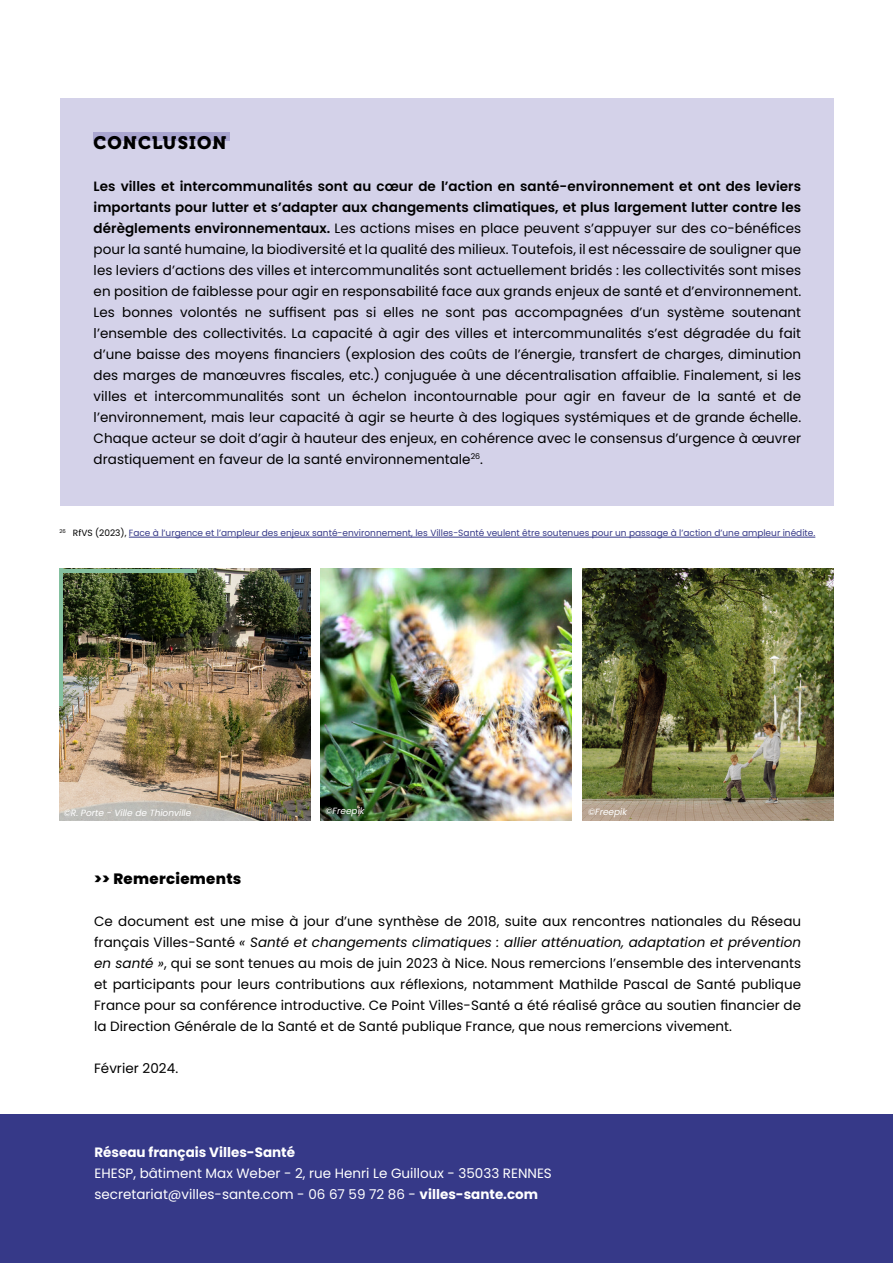
<style>
.page{position:relative;width:893px;height:1263px;background:#fff}
.page>*{position:absolute;margin:0;border:0;box-sizing:border-box;transform-origin:0 0}
.t1{font:18px "Museo 900";letter-spacing:.06em;color:#000}
.t2{font:800 15px "Poppins";letter-spacing:.02em;color:#000}
.t3{font:13.5px/21px "Poppins";letter-spacing:.005em;color:#000;text-align:justify}
.t4{font:13.5px/21px "Poppins";color:#fff}
.t5{font:700 13.5px "Poppins";color:#fff}
.t6{font:9px "Poppins";color:#363988}
.t7{font:italic 9px "Poppins";color:#fff}
.s1{font-weight:600}
.s2{color:#000}
.s3{font-style:italic}
.s4{font-weight:700}
</style>
<div class="page">
<div style="left:60px;top:98px;width:773px;height:408px;background:#d4d2e9"></div>
<div style="left:94px;top:132px;width:136px;height:9px;background:#aaa6d0"></div>
<hr style="left:129px;top:537px;width:686px;height:1px;background:#363988">
<div style="left:0;top:1115px;width:893px;height:148px;background:#363988"></div>
<img style="left:60px;top:569px;width:250px;height:252px">
<img style="left:321px;top:569px;width:251px;height:252px">
<img style="left:582px;top:569px;width:251px;height:252px">
<hr style="left:60px;top:569px;width:137px;height:3px;background:#84c09f">
<hr style="left:60px;top:569px;width:3px;height:137px;background:#84c09f">
<h1 class="t1" style="left:94px;top:132px;width:134px">CONCLUSION</h1>
<p class="t3" style="left:94px;top:175px;width:709px"><span class="s1">Les villes et intercommunalités sont au cœur de l’action en santé-environnement et ont des leviers importants pour lutter et s’adapter aux changements climatiques, et plus largement lutter contre les dérèglements environnementaux.</span> Les actions mises en place peuvent s’appuyer sur des co-bénéfices pour la santé humaine, la biodiversité et la qualité des milieux. Toutefois, il est nécessaire de souligner que les leviers d’actions des villes et intercommunalités sont actuellement bridés : les collectivités sont mises en position de faiblesse pour agir en responsabilité face aux grands enjeux de santé et d’environnement.<br>Les bonnes volontés ne suffisent pas si elles ne sont pas accompagnées d’un système soutenant l’ensemble des collectivités. La capacité à agir des villes et intercommunalités s’est dégradée du fait d’une baisse des moyens financiers (explosion des coûts de l’énergie, transfert de charges, diminution des marges de manœuvres fiscales, etc.) conjuguée à une décentralisation affaiblie. Finalement, si les villes et intercommunalités sont un échelon incontournable pour agir en faveur de la santé et de l’environnement, mais leur capacité à agir se heurte à des logiques systémiques et de grande échelle.<br>Chaque acteur se doit d’agir à hauteur des enjeux, en cohérence avec le consensus d’urgence à œuvrer drastiquement en faveur de la santé environnementale<sup>26</sup>.</p>
<p class="t6" style="left:60px;top:528px;width:757px"><sup>26</sup> <span class="s2">RfVS (2023),</span> Face à l’urgence et l’ampleur des enjeux santé-environnement, les Villes-Santé veulent être soutenues pour un passage à l’action d’une ampleur inédite.</p>
<p class="t7" style="left:64px;top:808px;width:129px">©R. Porte - Ville de Thionville</p>
<p class="t7" style="left:326px;top:806px;width:40px">©Freepik</p>
<p class="t7" style="left:588px;top:807px;width:40px">©Freepik</p>
<p class="t2" style="left:94px;top:870px;width:149px">&gt;&gt; Remerciements</p>
<p class="t3" style="left:94px;top:910px;width:709px">Ce document est une mise à jour d’une synthèse de 2018, suite aux rencontres nationales du Réseau français Villes-Santé <span class="s3">« Santé et changements climatiques : allier atténuation, adaptation et prévention en santé »</span>, qui se sont tenues au mois de juin 2023 à Nice. Nous remercions l’ensemble des intervenants et participants pour leurs contributions aux réflexions, notamment Mathilde Pascal de Santé publique France pour sa conférence introductive. Ce Point Villes-Santé a été réalisé grâce au soutien financier de la Direction Générale de la Santé et de Santé publique France, que nous remercions vivement.</p>
<p class="t3" style="left:94px;top:1057px;width:86px">Février 2024.</p>
<p class="t5" style="left:94px;top:1144px;width:202px">Réseau français Villes-Santé</p>
<p class="t4" style="left:94px;top:1162px;width:459px">EHESP, bâtiment Max Weber - 2, rue Henri Le Guilloux - 35033 RENNES secretariat@villes-sante.com - 06 67 59 72 86 - <span class="s4">villes-sante.com</span></p>
</div>
